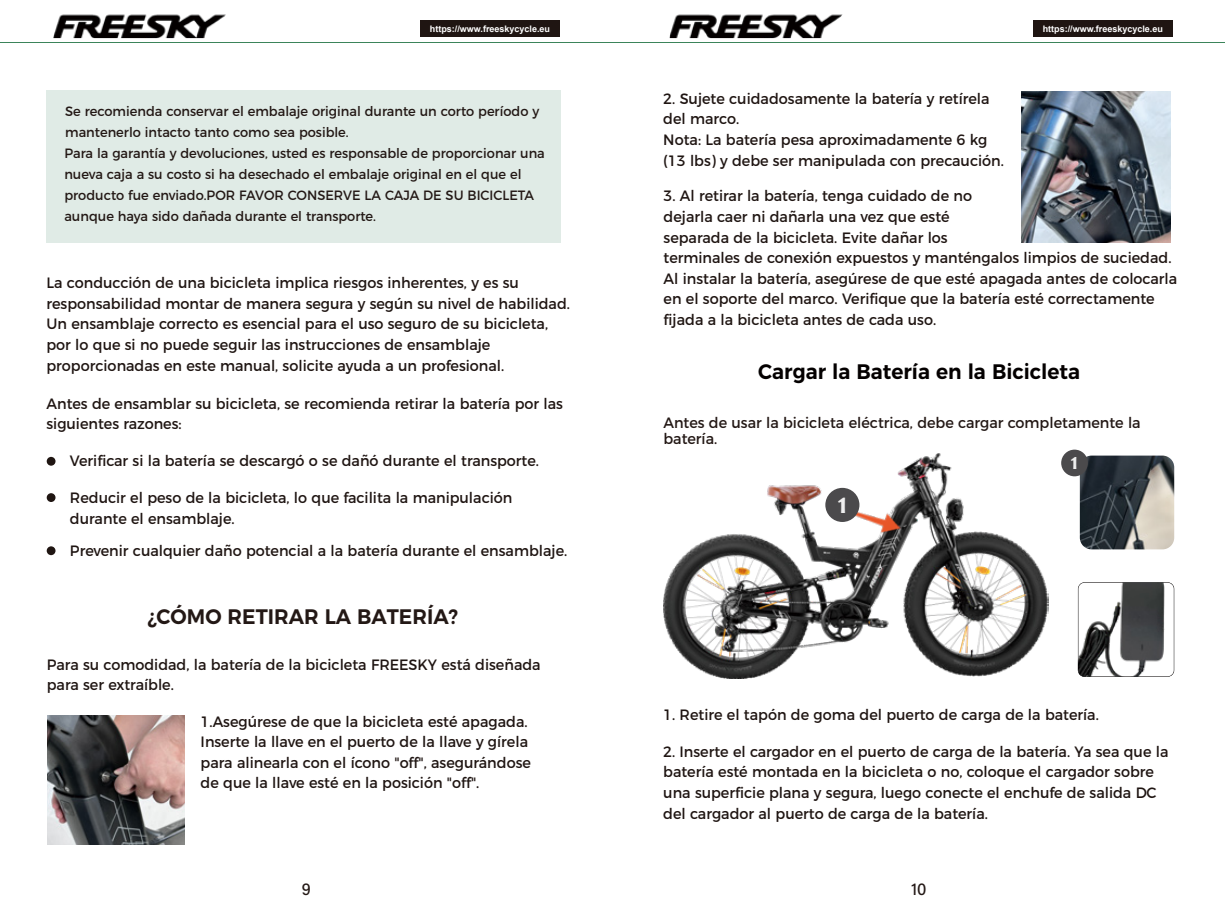
<style>
.page{position:relative;width:1225px;height:911px;background:#fff}
.page>*{position:absolute;margin:0;border:0;box-sizing:border-box;transform-origin:0 0}
.t1{font:700 29.7px "Candara";color:#efefef}
.t2{font:700 23.25px "Candara";color:#efefef}
.t3{font:600 21px "Montserrat";color:#040000;scale:.96 1}
.t4{font:600 21px "Montserrat";color:#231815;scale:.96 1}
.t5{font:15px/20.5px "Montserrat";color:#1f1512;scale:.96 1}
.t6{font:15px/16.2px "Montserrat";color:#231815;scale:.96 1}
.t7{font:13.5px/20.9px "Montserrat";color:#231815;scale:.96 1}
.t8{font:700 9px "Arial";color:#fff}
</style>
<div class="page">
<hr style="left:0;top:42px;width:1225px;height:1px;background:#3b845a">
<img style="left:53px;top:14px;width:173px;height:24px">
<div style="left:420px;top:20px;width:140px;height:17px;background:#1f1512"></div>
<img style="left:670px;top:14px;width:173px;height:24px">
<div style="left:1033px;top:20px;width:139px;height:17px;background:#1f1512"></div>
<div style="left:47px;top:457px;width:9px;height:8px;background:#1f1512;border-radius:50%"></div>
<div style="left:47px;top:493px;width:9px;height:9px;background:#1f1512;border-radius:50%"></div>
<div style="left:47px;top:546px;width:9px;height:9px;background:#1f1512;border-radius:50%"></div>
<img style="left:47px;top:715px;width:137px;height:129px">
<img style="left:1021px;top:92px;width:149px;height:150px">
<img style="left:664px;top:454px;width:384px;height:224px">
<img style="left:813px;top:464px;width:104px;height:103px">
<div style="left:825px;top:488px;width:34px;height:34px;background:#4b4a4c;border-radius:50%"></div>
<img style="left:1078px;top:582px;width:96px;height:95px">
<img style="left:1080px;top:455px;width:94px;height:94px">
<div style="left:1061px;top:449px;width:27px;height:27px;background:#4b4a4c;border-radius:50%"></div>
<div style="left:46px;top:91px;width:515px;height:152px;background:#e0ebe6"></div>
<p class="t8" style="left:430px;top:23px;width:122px">https://www.freeskycycle.eu</p>
<p class="t8" style="left:1042px;top:23px;width:122px">https://www.freeskycycle.eu</p>
<p class="t7" style="left:64px;top:100px;width:502px">Se recomienda conservar el embalaje original durante un corto período y mantenerlo intacto tanto como sea posible.<br>Para la garantía y devoluciones, usted es responsable de proporcionar una nueva caja a su costo si ha desechado el embalaje original en el que el producto fue enviado.POR FAVOR CONSERVE LA CAJA DE SU BICICLETA aunque haya sido dañada durante el transporte.</p>
<p class="t5" style="left:46px;top:271px;width:547px">La conducción de una bicicleta implica riesgos inherentes, y es su responsabilidad montar de manera segura y según su nivel de habilidad.<br>Un ensamblaje correcto es esencial para el uso seguro de su bicicleta, por lo que si no puede seguir las instrucciones de ensamblaje proporcionadas en este manual, solicite ayuda a un profesional.</p>
<p class="t5" style="left:46px;top:391px;width:539px">Antes de ensamblar su bicicleta, se recomienda retirar la batería por las siguientes razones:</p>
<p class="t5" style="left:70px;top:449px;width:490px">Verificar si la batería se descargó o se dañó durante el transporte.</p>
<p class="t5" style="left:70px;top:486px;width:462px">Reducir el peso de la bicicleta, lo que facilita la manipulación durante el ensamblaje.</p>
<p class="t5" style="left:70px;top:539px;width:519px">Prevenir cualquier daño potencial a la batería durante el ensamblaje.</p>
<h3 class="t4" style="left:147px;top:599px;width:325px">¿CÓMO RETIRAR LA BATERÍA?</h3>
<p class="t5" style="left:47px;top:652px;width:516px">Para su comodidad, la batería de la bicicleta FREESKY está diseñada para ser extraíble.</p>
<p class="t5" style="left:201px;top:709px;width:345px">1.Asegúrese de que la bicicleta esté apagada.<br>Inserte la llave en el puerto de la llave y gírela para alinearla con el ícono "off", asegurándose de que la llave esté en la posición "off".</p>
<p class="t5" style="left:663px;top:87px;width:356px">2. Sujete cuidadosamente la batería y retírela del marco.<br>Nota: La batería pesa aproximadamente 6 kg (13 lbs) y debe ser manipulada con precaución.</p>
<p class="t5" style="left:663px;top:184px;width:536px">3. Al retirar la batería, tenga cuidado de no<br>dejarla caer ni dañarla una vez que esté<br>separada de la bicicleta. Evite dañar los<br>terminales de conexión expuestos y manténgalos limpios de suciedad.<br>Al instalar la batería, asegúrese de que esté apagada antes de colocarla en el soporte del marco. Verifique que la batería esté correctamente fijada a la bicicleta antes de cada uso.</p>
<h3 class="t3" style="left:758px;top:354px;width:337px">Cargar la Batería en la Bicicleta</h3>
<p class="t6" style="left:663px;top:413px;width:499px">Antes de usar la bicicleta eléctrica, debe cargar completamente la batería.</p>
<h1 class="t1" style="left:837px;top:484px;width:11px">1</h1>
<h2 class="t2" style="left:1070px;top:447px;width:9px">1</h2>
<p class="t5" style="left:663px;top:702px;width:455px">1. Retire el tapón de goma del puerto de carga de la batería.</p>
<p class="t5" style="left:663px;top:739px;width:528px">2. Inserte el cargador en el puerto de carga de la batería. Ya sea que la batería esté montada en la bicicleta o no, coloque el cargador sobre una superficie plana y segura, luego conecte el enchufe de salida DC del cargador al puerto de carga de la batería.</p>
</div>
